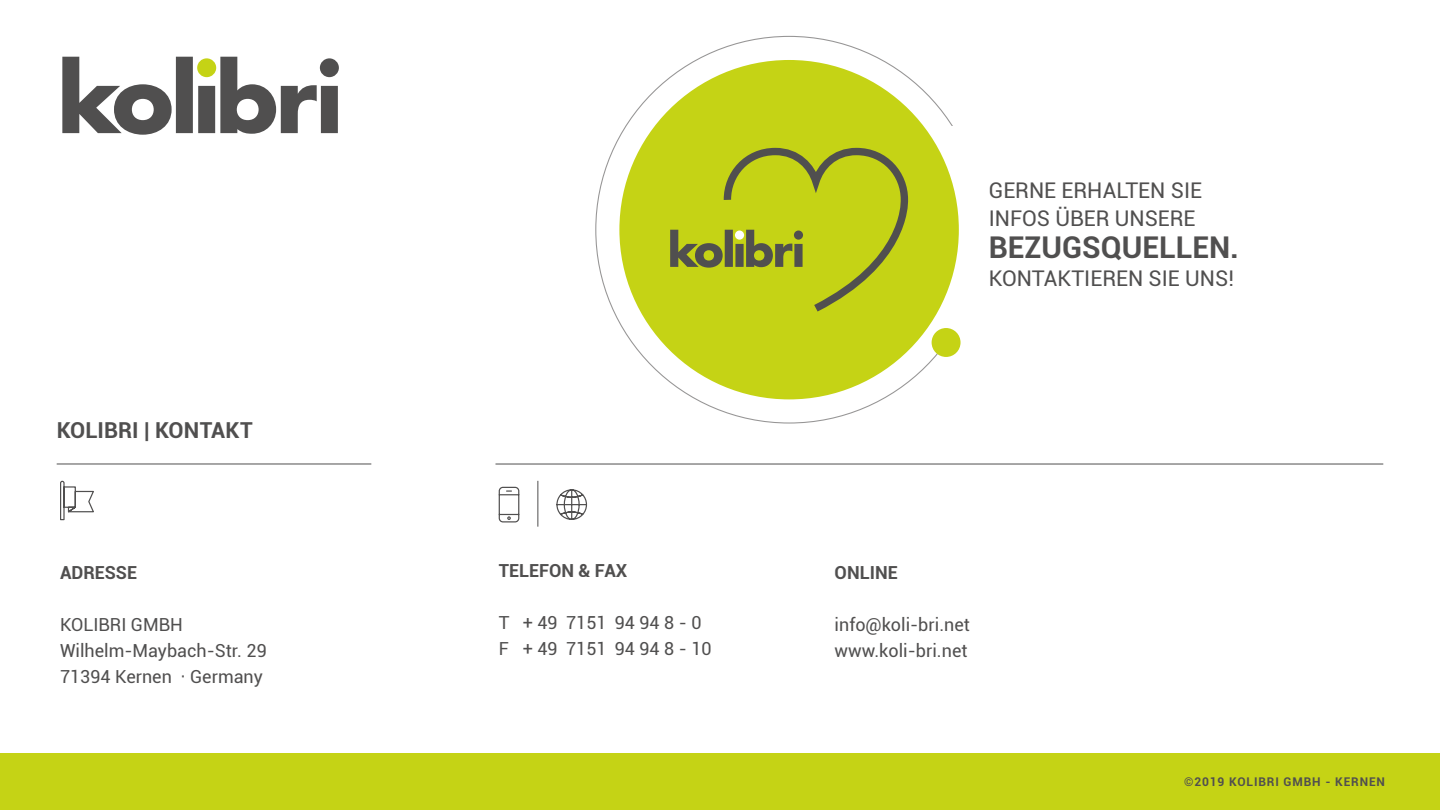
<style>
.page{position:relative;width:1440px;height:810px;background:#fff}
.page>*{position:absolute;margin:0;border:0;box-sizing:border-box;transform-origin:0 0}
.t1{font:700 30px "Roboto";color:#504f4f}
.t2{font:700 22px "Roboto";letter-spacing:.005em;color:#504f4f}
.t3{font:21.6px/28px "Roboto";color:#504f4f}
.t4{font:18px/26px "Roboto";color:#504f4f}
.t5{font:700 18px "Roboto";color:#504f4f}
.t6{font:700 12px "Roboto";letter-spacing:.07em;color:#504f4f}
</style>
<div class="page">
<div style="left:0;top:753px;width:1440px;height:57px;background:#c5d315"></div>
<hr style="left:57px;top:464px;width:314px;height:1px;background:#504f4f">
<hr style="left:495px;top:464px;width:888px;height:1px;background:#504f4f">
<svg style="left:556px;top:489px;width:32px;height:31px"></svg>
<svg style="left:498px;top:486px;width:22px;height:37px"></svg>
<hr style="left:537px;top:481px;width:1px;height:46px;background:#504f4f">
<svg style="left:60px;top:480px;width:34px;height:41px"></svg>
<svg style="left:62px;top:57px;width:277px;height:78px"></svg>
<div style="left:619px;top:60px;width:340px;height:339px;background:#c5d315;border-radius:50%"></div>
<div style="left:932px;top:328px;width:29px;height:29px;background:#c5d315;border-radius:50%"></div>
<svg style="left:670px;top:147px;width:239px;height:165px"></svg>
<p class="t2" style="left:57px;top:414px;width:198px">KOLIBRI | KONTAKT</p>
<p class="t5" style="left:60px;top:560px;width:79px">ADRESSE</p>
<p class="t4" style="left:60px;top:611px;width:208px">KOLIBRI GMBH<br>Wilhelm-Maybach-Str. 29<br>71394 Kernen · Germany</p>
<p class="t5" style="left:499px;top:558px;width:130px">TELEFON &amp; FAX</p>
<p class="t4" style="left:499px;top:609px;width:214px">T + 49 7151 94 94 8 - 0<br>F + 49 7151 94 94 8 - 10</p>
<p class="t3" style="left:989px;top:176px;width:215px">GERNE ERHALTEN SIE<br>INFOS ÜBER UNSERE</p>
<h1 class="t1" style="left:989px;top:226px;width:252px">BEZUGSQUELLEN.</h1>
<p class="t3" style="left:989px;top:264px;width:247px">KONTAKTIEREN SIE UNS!</p>
<p class="t5" style="left:835px;top:560px;width:65px">ONLINE</p>
<p class="t4" style="left:835px;top:611px;width:137px">info@koli-bri.net www.koli-bri.net</p>
<p class="t6" style="left:1184px;top:773px;width:202px">©2019 KOLIBRI GMBH - KERNEN</p>
</div>
